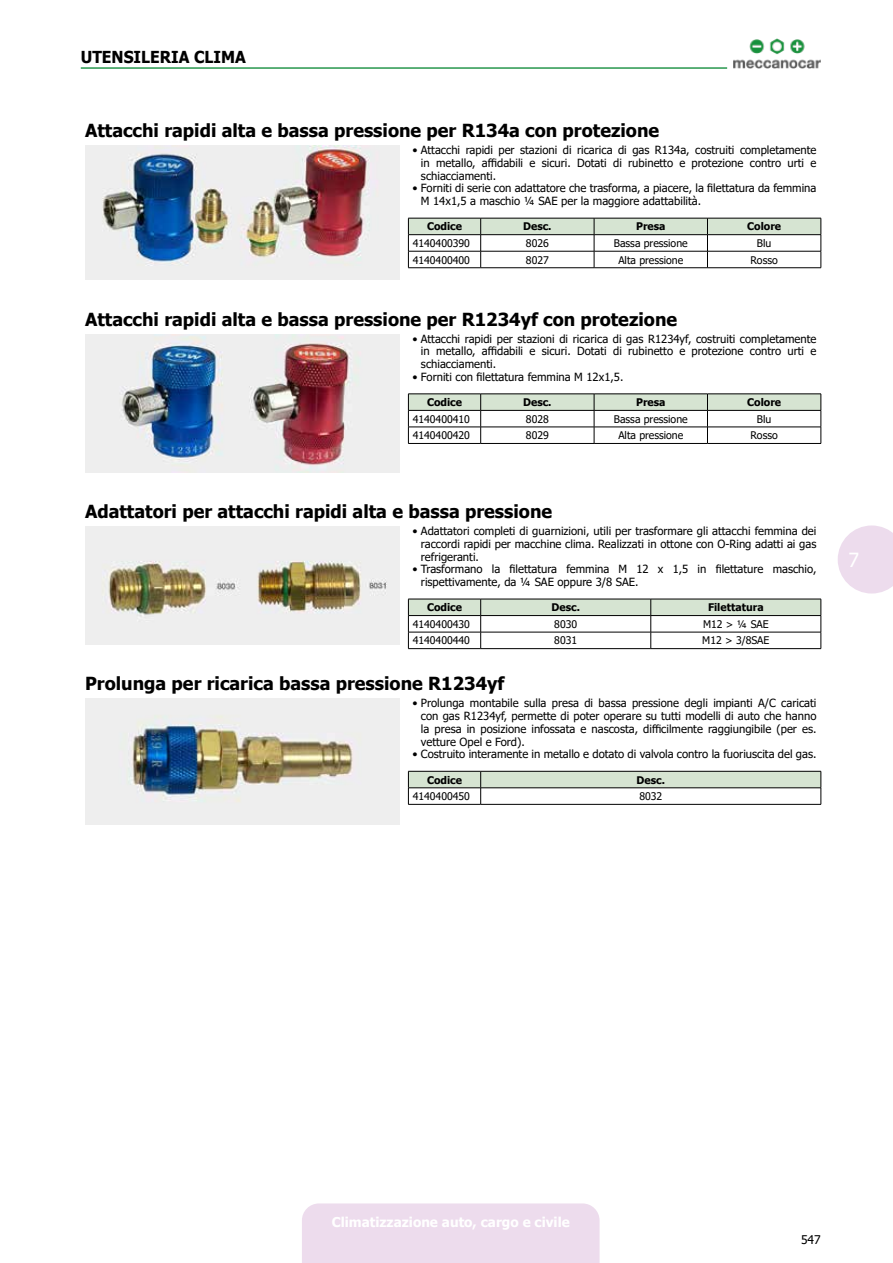
<style>
.page{position:relative;width:893px;height:1263px;background:#fff}
.page>*{position:absolute;margin:0;border:0;box-sizing:border-box;transform-origin:0 0}
.t1{font:19.5px "Tahoma";color:#fff}
.t2{font:700 18px "Tahoma";color:#000}
.t3{font:700 16.5px "Tahoma";color:#000;scale:.95 1}
.t4{font:700 13.5px "Tahoma";color:#fff}
.t5{font:12px "Tahoma";color:#000}
.t6{font:11.25px/12.8px "Tahoma";color:#000;text-align:justify}
.t7{font:10.5px "Tahoma";color:#000}
.t8{font:700 10.5px "Tahoma";color:#000}
</style>
<div class="page">
<div style="left:302px;top:1203px;width:298px;height:60px;background:#eddced"></div>
<svg style="left:838px;top:525px;width:55px;height:68px"></svg>
<img style="left:733px;top:38px;width:88px;height:31px">
<hr style="left:81px;top:67px;width:646px;height:2px;background:#28974e">
<img style="left:85px;top:146px;width:315px;height:134px">
<svg style="left:408px;top:218px;width:414px;height:50px"></svg>
<hr style="left:408px;top:267px;width:73px;height:1px;background:#000">
<hr style="left:481px;top:267px;width:113px;height:1px;background:#000">
<hr style="left:594px;top:267px;width:113px;height:1px;background:#000">
<hr style="left:707px;top:267px;width:114px;height:1px;background:#000">
<img style="left:85px;top:334px;width:315px;height:138px">
<svg style="left:408px;top:394px;width:414px;height:49px"></svg>
<hr style="left:408px;top:443px;width:73px;height:1px;background:#000">
<hr style="left:481px;top:443px;width:113px;height:1px;background:#000">
<hr style="left:594px;top:443px;width:113px;height:1px;background:#000">
<hr style="left:707px;top:443px;width:114px;height:1px;background:#000">
<img style="left:85px;top:526px;width:315px;height:118px">
<svg style="left:408px;top:599px;width:414px;height:49px"></svg>
<hr style="left:408px;top:648px;width:73px;height:1px;background:#000">
<hr style="left:481px;top:648px;width:170px;height:1px;background:#000">
<hr style="left:651px;top:648px;width:170px;height:1px;background:#000">
<img style="left:85px;top:699px;width:315px;height:126px">
<svg style="left:408px;top:771px;width:414px;height:33px"></svg>
<hr style="left:408px;top:804px;width:73px;height:1px;background:#000">
<hr style="left:481px;top:804px;width:340px;height:1px;background:#000">
<h3 class="t3" style="left:81px;top:45px;width:162px">Utensileria clima</h3>
<h2 class="t2" style="left:85px;top:118px;width:576px">Attacchi rapidi alta e bassa pressione per R134a con protezione</h2>
<p class="t6" style="left:421px;top:144px;width:397px;text-indent:-9px">• Attacchi rapidi per stazioni di ricarica di gas R134a, costruiti completamente in metallo, affidabili e sicuri. Dotati di rubinetto e protezione contro urti e schiacciamenti.</p>
<p class="t6" style="left:421px;top:183px;width:397px;text-indent:-9px">• Forniti di serie con adattatore che trasforma, a piacere, la filettatura da femmina<br>M 14x1,5 a maschio ¼ SAE per la maggiore adattabilità.</p>
<p class="t8" style="left:427px;top:219px;width:37px">Codice</p>
<p class="t8" style="left:523px;top:219px;width:30px">Desc.</p>
<p class="t8" style="left:636px;top:219px;width:31px">Presa</p>
<p class="t8" style="left:747px;top:219px;width:35px">Colore</p>
<p class="t7" style="left:413px;top:236px;width:59px">4140400390</p>
<p class="t7" style="left:526px;top:236px;width:24px">8026</p>
<p class="t7" style="left:614px;top:236px;width:75px">Bassa pressione</p>
<p class="t7" style="left:757px;top:236px;width:16px">Blu</p>
<p class="t7" style="left:413px;top:253px;width:59px">4140400400</p>
<p class="t7" style="left:526px;top:253px;width:24px">8027</p>
<p class="t7" style="left:618px;top:253px;width:66px">Alta pressione</p>
<p class="t7" style="left:751px;top:253px;width:29px">Rosso</p>
<h2 class="t2" style="left:85px;top:306px;width:594px">Attacchi rapidi alta e bassa pressione per R1234yf con protezione</h2>
<p class="t6" style="left:421px;top:333px;width:397px;text-indent:-9px">• Attacchi rapidi per stazioni di ricarica di gas R1234yf, costruiti completamente in metallo, affidabili e sicuri. Dotati di rubinetto e protezione contro urti e schiacciamenti.</p>
<p class="t6" style="left:412px;top:371px;width:212px">• Forniti con filettatura femmina M 12x1,5.</p>
<p class="t8" style="left:427px;top:395px;width:37px">Codice</p>
<p class="t8" style="left:523px;top:395px;width:30px">Desc.</p>
<p class="t8" style="left:636px;top:395px;width:31px">Presa</p>
<p class="t8" style="left:747px;top:395px;width:35px">Colore</p>
<p class="t7" style="left:413px;top:412px;width:59px">4140400410</p>
<p class="t7" style="left:526px;top:412px;width:24px">8028</p>
<p class="t7" style="left:614px;top:412px;width:75px">Bassa pressione</p>
<p class="t7" style="left:757px;top:412px;width:16px">Blu</p>
<p class="t7" style="left:413px;top:428px;width:59px">4140400420</p>
<p class="t7" style="left:526px;top:428px;width:24px">8029</p>
<p class="t7" style="left:618px;top:428px;width:66px">Alta pressione</p>
<p class="t7" style="left:751px;top:428px;width:29px">Rosso</p>
<h2 class="t2" style="left:85px;top:499px;width:469px">Adattatori per attacchi rapidi alta e bassa pressione</h2>
<p class="t6" style="left:421px;top:525px;width:397px;text-indent:-9px">• Adattatori completi di guarnizioni, utili per trasformare gli attacchi femmina dei raccordi rapidi per macchine clima. Realizzati in ottone con O-Ring adatti ai gas refrigeranti.</p>
<p class="t6" style="left:421px;top:563px;width:397px;text-indent:-9px">• Trasformano la filettatura femmina M 12 x 1,5 in filettature maschio, rispettivamente, da ¼ SAE oppure 3/8 SAE.</p>
<p class="t8" style="left:427px;top:600px;width:37px">Codice</p>
<p class="t8" style="left:551px;top:600px;width:30px">Desc.</p>
<p class="t8" style="left:708px;top:600px;width:57px">Filettatura</p>
<p class="t7" style="left:413px;top:617px;width:59px">4140400430</p>
<p class="t7" style="left:554px;top:617px;width:24px">8030</p>
<p class="t7" style="left:703px;top:617px;width:67px">M12 &gt; ¼ SAE</p>
<p class="t7" style="left:413px;top:633px;width:59px">4140400440</p>
<p class="t7" style="left:554px;top:633px;width:24px">8031</p>
<p class="t7" style="left:702px;top:633px;width:69px">M12 &gt; 3/8SAE</p>
<h2 class="t2" style="left:85px;top:671px;width:421px">Prolunga per ricarica bassa pressione R1234yf</h2>
<p class="t6" style="left:421px;top:697px;width:397px;text-indent:-9px">• Prolunga montabile sulla presa di bassa pressione degli impianti A/C caricati con gas R1234yf, permette di poter operare su tutti modelli di auto che hanno la presa in posizione infossata e nascosta, difficilmente raggiungibile (per es. vetture Opel e Ford).</p>
<p class="t6" style="left:412px;top:748px;width:405px">• Costruito interamente in metallo e dotato di valvola contro la fuoriuscita del gas.</p>
<p class="t8" style="left:427px;top:772px;width:37px">Codice</p>
<p class="t8" style="left:637px;top:772px;width:30px">Desc.</p>
<p class="t7" style="left:413px;top:789px;width:59px">4140400450</p>
<p class="t7" style="left:639px;top:789px;width:24px">8032</p>
<h1 class="t1" style="left:848px;top:547px;width:12px">7</h1>
<p class="t4" style="left:332px;top:1212px;width:240px">Climatizzazione auto, cargo e civile</p>
<p class="t5" style="left:801px;top:1231px;width:21px">547</p>
</div>
